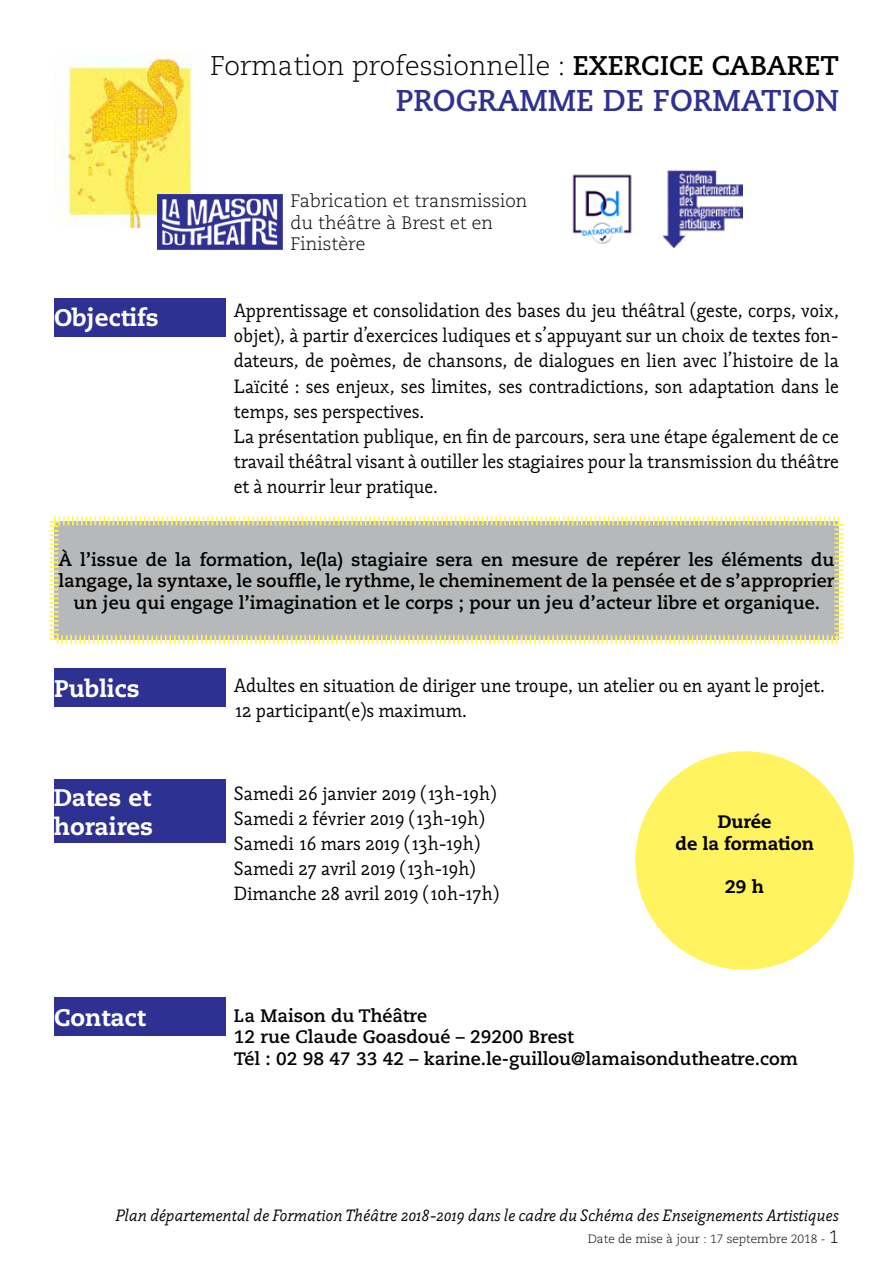
<style>
.page{position:relative;width:893px;height:1263px;background:#fff}
.page>*{position:absolute;margin:0;border:0;box-sizing:border-box;transform-origin:0 0}
.t1{font:700 30px "Caecilia LT Pro 75";color:#2e3092}
.t2{font:300 27px "Caecilia LT Pro 45";color:#000}
.t3{font:800 24px/28.8px "Caecilia LT Pro 85";color:#fff}
.t4{font:21px/25.2px "Napoleone Slab ITC Std";color:#000}
.t5{font:700 18px/21.6px "Caecilia LT Pro 75";color:#000;text-align:center}
.t6{font:italic 18px "Napoleone Slab ITC Std";color:#000}
.t7{font:300 18px/21.6px "Caecilia LT Pro 45";color:#000}
.t8{font:800 18px/21.6px "Caecilia LT Pro 85";color:#000;text-align:center}
.t9{font:300 12px "Caecilia LT Pro 45";color:#000}
.s1{font-family:"Caecilia LT Pro 75";font-weight:700}
.s2{font-size:18px}
</style>
<div class="page">
<img style="left:62px;top:54px;width:131px;height:174px">
<img style="left:157px;top:194px;width:125px;height:55px">
<div style="left:54px;top:298px;width:172px;height:39px;background:#2e3092"></div>
<svg style="left:49px;top:516px;width:795px;height:129px;background:#bebfb8"></svg>
<div style="left:54px;top:668px;width:172px;height:39px;background:#2e3092"></div>
<div style="left:54px;top:779px;width:171px;height:64px;background:#2e3092"></div>
<div style="left:54px;top:997px;width:171px;height:39px;background:#2e3092"></div>
<div style="left:636px;top:752px;width:217px;height:217px;background:#fff45f;border-radius:50%"></div>
<img style="left:572px;top:174px;width:60px;height:70px">
<img style="left:662px;top:171px;width:80px;height:76px">
<p class="t2" style="left:210px;top:48px;width:630px">Formation professionnelle : <span class="s1">EXERCICE CABARET</span></p>
<h1 class="t1" style="left:396px;top:80px;width:445px">PROGRAMME DE FORMATION</h1>
<p class="t7" style="left:291px;top:190px;width:238px">Fabrication et transmission du théâtre à Brest et en<br>Finistère</p>
<p class="t3" style="left:54px;top:303px;width:106px">Objectifs</p>
<p class="t4" style="left:234px;top:298px;width:607px">Apprentissage et consolidation des bases du jeu théâtral (geste, corps, voix, objet), à partir d’exercices ludiques et s’appuyant sur un choix de textes fon&shy;dateurs, de poèmes, de chansons, de dialogues en lien avec l’histoire de la Laïcité : ses enjeux, ses limites, ses contradictions, son adaptation dans le temps, ses perspectives.<br>La présentation publique, en fin de parcours, sera une étape également de ce travail théâtral visant à outiller les stagiaires pour la transmission du théâtre et à nourrir leur pratique.</p>
<p class="t5" style="left:58px;top:548px;width:777px">À l’issue de la formation, le(la) stagiaire sera en mesure de repérer les éléments du langage, la syntaxe, le souffle, le rythme, le cheminement de la pensée et de s’approprier un jeu qui engage l’imagination et le corps ; pour un jeu d’acteur libre et organique.</p>
<p class="t3" style="left:54px;top:673px;width:87px">Publics</p>
<p class="t4" style="left:234px;top:673px;width:592px">Adultes en situation de diriger une troupe, un atelier ou en ayant le projet.<br>12 participant(e)s maximum.</p>
<p class="t3" style="left:54px;top:782px;width:101px">Dates et horaires</p>
<p class="t3" style="left:54px;top:1003px;width:93px">Contact</p>
<p class="t4" style="left:234px;top:780px;width:267px">Samedi 26 janvier 2019 (13h-19h)<br>Samedi 2 février 2019 (13h-19h)<br>Samedi 16 mars 2019 (13h-19h)<br>Samedi 27 avril 2019 (13h-19h)<br>Dimanche 28 avril 2019 (10h-17h)</p>
<p class="t8" style="left:675px;top:810px;width:140px">Durée<br>de la formation</p>
<p class="t8" style="left:725px;top:875px;width:40px">29 h</p>
<p class="t5" style="left:234px;top:1004px;width:565px;text-align:left">La Maison du Théâtre<br>12 rue Claude Goasdoué – 29200 Brest<br>Tél : 02 98 47 33 42 – karine.le-guillou@lamaisondutheatre.com</p>
<p class="t6" style="left:116px;top:1206px;width:725px">Plan départemental de Formation Théâtre 2018-2019 dans le cadre du Schéma des Enseignements Artistiques</p>
<p class="t9" style="left:588px;top:1231px;width:253px">Date de mise à jour : 17 septembre 2018 - <span class="s2">1</span></p>
</div>
